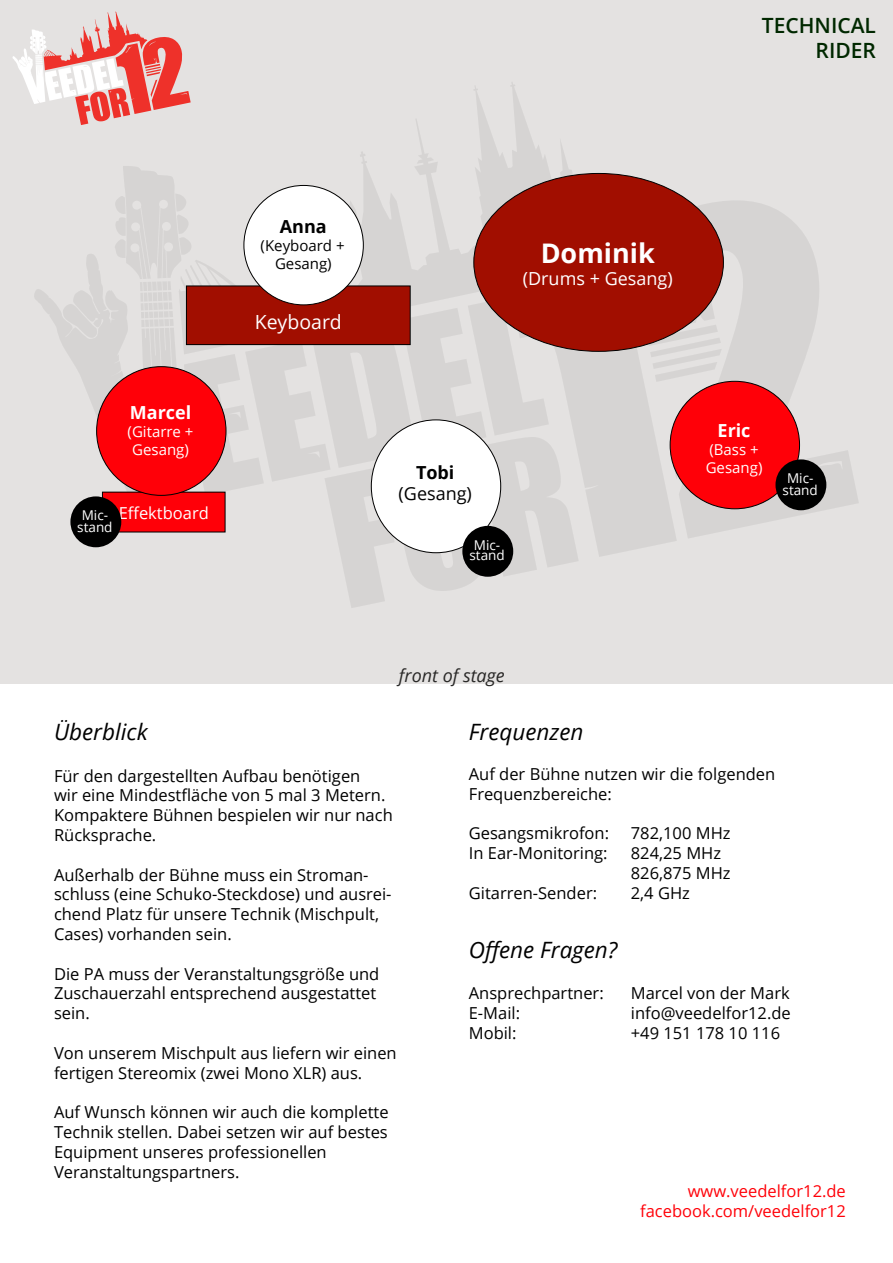
<style>
.page{position:relative;width:893px;height:1263px;background:#fff}
.page>*{position:absolute;margin:0;border:0;box-sizing:border-box;transform-origin:0 0}
.t1{font:700 27px "Open Sans";color:#fff}
.t2{font:italic 22.5px "Open Sans";color:#000}
.t3{font:600 21px/25.2px "Open Sans";color:#002800;text-align:right}
.t4{font:19.5px "Open Sans";color:#fff}
.t5{font:18px "Open Sans";color:#fff}
.t6{font:italic 18px "Open Sans";color:#292827}
.t7{font:700 18px "Open Sans";color:#fff}
.t8{font:18px "Open Sans";color:#000101}
.t9{font:700 18px "Open Sans";color:#000101}
.t10{font:700 18px "Open Sans";color:#000}
.t11{font:16.5px/19.8px "Open Sans";color:#000}
.t12{font:16.5px/19.8px "Open Sans";color:#ff0008;text-align:right}
.t13{font:16.5px "Open Sans";color:#fff}
.t14{font:15px/18px "Open Sans";color:#fff;text-align:center}
.t15{font:15px/18px "Open Sans";color:#000;text-align:center}
.t16{font:13.5px/12px "Open Sans";color:#fff;text-align:center}
</style>
<div class="page">
<div style="left:0;top:0;width:893px;height:683px;background:#e4e2e1"></div>
<svg style="left:34px;top:166px;width:150px;height:331px"></svg>
<svg style="left:179px;top:83px;width:480px;height:271px"></svg>
<svg style="left:184px;top:299px;width:327px;height:196px;fill:#d6d4d3"></svg>
<svg style="left:324px;top:437px;width:254px;height:171px"></svg>
<svg style="left:511px;top:197px;width:348px;height:360px;fill:#d6d4d3"></svg>
<div style="left:186px;top:286px;width:224px;height:59px;background:#a10e00"></div>
<div style="left:186px;top:286px;width:224px;height:59px;border:1px solid #000"></div>
<div style="left:102px;top:492px;width:123px;height:40px;background:#ff0008"></div>
<div style="left:474px;top:173px;width:249px;height:178px;background:#a10e00;border-radius:50%"></div>
<div style="left:371px;top:420px;width:130px;height:133px;background:#fff;border-radius:50%"></div>
<div style="left:97px;top:367px;width:129px;height:128px;background:#ff0008;border-radius:50%"></div>
<div style="left:670px;top:381px;width:129px;height:128px;background:#ff0008;border-radius:50%"></div>
<div style="left:244px;top:185px;width:119px;height:120px;background:#fff;border-radius:50%"></div>
<div style="left:70px;top:496px;width:51px;height:51px;background:#000;border-radius:50%"></div>
<div style="left:775px;top:459px;width:51px;height:51px;background:#000;border-radius:50%"></div>
<div style="left:462px;top:526px;width:51px;height:51px;background:#000;border-radius:50%"></div>
<svg style="left:12px;top:11px;width:179px;height:114px"></svg>
<p class="t10" style="left:280px;top:213px;width:48px">Anna</p>
<p class="t15" style="left:261px;top:236px;width:86px">(Keyboard +<br>Gesang)</p>
<p class="t4" style="left:255px;top:308px;width:89px">Keyboard</p>
<h1 class="t1" style="left:541px;top:234px;width:116px">Dominik</h1>
<p class="t5" style="left:523px;top:266px;width:151px">(Drums + Gesang)</p>
<p class="t3" style="left:762px;top:12px;width:116px">TECHNICAL<br>RIDER</p>
<p class="t16" style="left:77px;top:509px;width:37px">Mic&shy;stand</p>
<p class="t7" style="left:130px;top:400px;width:63px">Marcel</p>
<p class="t14" style="left:128px;top:423px;width:67px">(Gitarre +<br>Gesang)</p>
<p class="t7" style="left:718px;top:417px;width:34px">Eric</p>
<p class="t14" style="left:706px;top:440px;width:58px;text-align:left">(Bass +<br>Gesang)</p>
<p class="t9" style="left:416px;top:459px;width:40px">Tobi</p>
<p class="t8" style="left:399px;top:481px;width:75px">(Gesang)</p>
<p class="t13" style="left:119px;top:502px;width:92px">Effektboard</p>
<p class="t16" style="left:469px;top:539px;width:37px;line-height:10.5px">Mic&shy;stand</p>
<p class="t16" style="left:783px;top:472px;width:37px">Mic&shy;stand</p>
<p class="t6" style="left:399px;top:663px;width:107px">front of stage</p>
<h2 class="t2" style="left:54px;top:716px;width:95px">Überblick</h2>
<p class="t11" style="left:54px;top:765px;width:340px">Für den dargestellten Aufbau benötigen<br>wir eine Mindestfläche von 5 mal 3 Metern.<br>Kompaktere Bühnen bespielen wir nur nach Rücksprache.</p>
<p class="t11" style="left:54px;top:864px;width:339px">Außerhalb der Bühne muss ein Stroman&shy;schluss (eine Schuko-Steckdose) und ausrei&shy;chend Platz für unsere Technik (Mischpult, Cases) vorhanden sein.</p>
<p class="t11" style="left:54px;top:963px;width:327px">Die PA muss der Veranstaltungsgröße und<br>Zuschauerzahl entsprechend ausgestattet sein.</p>
<p class="t11" style="left:54px;top:1042px;width:344px">Von unserem Mischpult aus liefern wir einen fertigen Stereomix (zwei Mono XLR) aus.</p>
<p class="t11" style="left:54px;top:1102px;width:336px">Auf Wunsch können wir auch die komplette Technik stellen. Dabei setzen wir auf bestes Equipment unseres professionellen Veranstaltungspartners.</p>
<h2 class="t2" style="left:469px;top:716px;width:116px">Frequenzen</h2>
<p class="t11" style="left:469px;top:763px;width:308px">Auf der Bühne nutzen wir die folgenden<br>Frequenzbereiche:</p>
<p class="t11" style="left:469px;top:823px;width:142px">Gesangsmikrofon:</p>
<p class="t11" style="left:631px;top:823px;width:101px">782,100 MHz</p>
<p class="t11" style="left:469px;top:843px;width:140px">In Ear-Monitoring:</p>
<p class="t11" style="left:631px;top:843px;width:101px">824,25 MHz<br>826,875 MHz</p>
<p class="t11" style="left:469px;top:882px;width:130px">Gitarren-Sender:</p>
<p class="t11" style="left:631px;top:882px;width:61px">2,4 GHz</p>
<h2 class="t2" style="left:469px;top:934px;width:150px">Offene Fragen?</h2>
<p class="t11" style="left:469px;top:983px;width:136px">Ansprechpartner:</p>
<p class="t11" style="left:631px;top:983px;width:160px">Marcel von der Mark</p>
<p class="t11" style="left:469px;top:1003px;width:53px">E-Mail:</p>
<p class="t11" style="left:631px;top:1003px;width:161px">info@veedelfor12.de</p>
<p class="t11" style="left:469px;top:1023px;width:49px">Mobil:</p>
<p class="t11" style="left:631px;top:1023px;width:151px">+49 151 178 10 116</p>
<p class="t12" style="left:640px;top:1180px;width:207px">www.veedelfor12.de facebook.com/veedelfor12</p>
</div>
